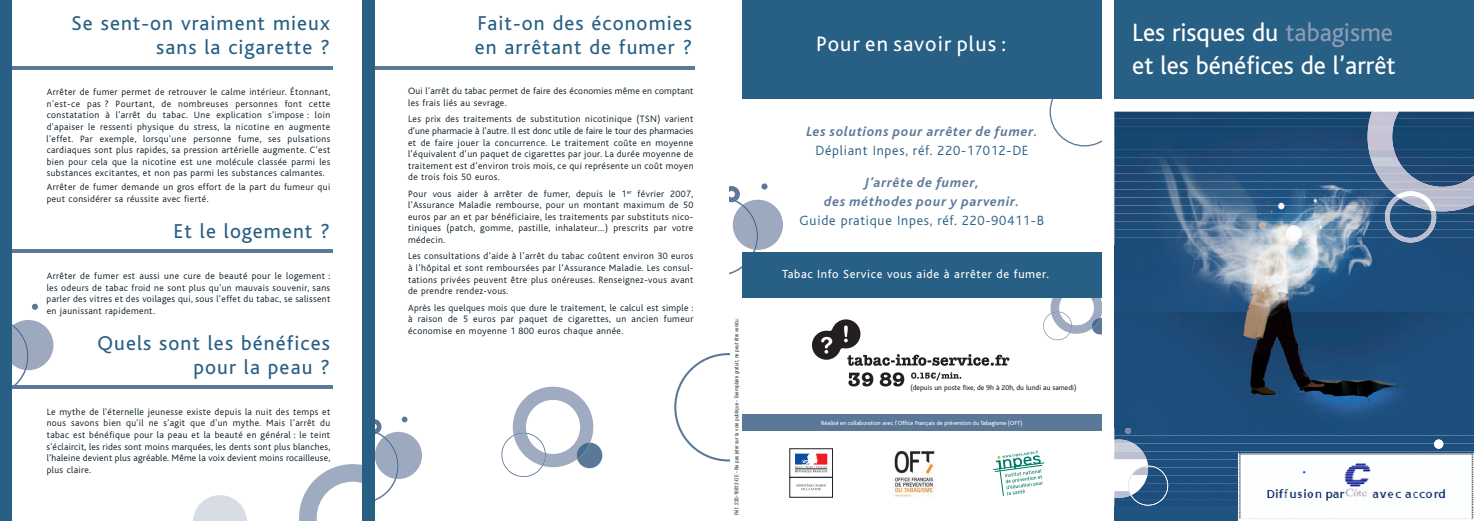
<style>
.page{position:relative;width:1474px;height:521px;background:#fff}
.page>*{position:absolute;margin:0;border:0;box-sizing:border-box;transform-origin:0 0}
.t1{font:26.25px/33.2px "Bliss";color:#fff}
.t2{font:21.88px "Bliss";letter-spacing:.05em;color:#fff}
.t3{font:21px/23.6px "Bliss";letter-spacing:.05em;color:#285f84;text-align:right}
.t4{font:italic 700 14px/19.2px "Bliss";letter-spacing:.055em;color:#5c7899;text-align:center}
.t5{font:300 14px "Bliss";letter-spacing:.05em;color:#285f84}
.t6{font:12.25px "Bliss";letter-spacing:.05em;color:#fff}
.t7{font:300 9.62px/11.5px "Bliss";letter-spacing:.04em;color:#071822;text-align:justify}
.t8{font:300 9.62px/11.5px "Bliss";letter-spacing:.02em;color:#071822}
.t9{font:7.44px "Bliss";color:#231f20}
.t10{font:6.12px "Bliss";color:#fff}
.t11{font:condensed 5.25px "Helvetica";color:#231f20}
.s1{color:#8b9cb4}
</style>
<div class="page">
<hr style="left:0;top:385px;width:332px;height:4px;background:#5c7899">
<hr style="left:0;top:250px;width:332px;height:3px;background:#5c7899">
<hr style="left:0;top:66px;width:332px;height:4px;background:#5c7899">
<svg style="left:501px;top:387px;width:101px;height:90px"></svg>
<svg style="left:674px;top:353px;width:55px;height:108px"></svg>
<svg style="left:12px;top:304px;width:41px;height:81px"></svg>
<svg style="left:299px;top:416px;width:123px;height:105px"></svg>
<svg style="left:193px;top:495px;width:54px;height:26px"></svg>
<div style="left:761px;top:183px;width:6px;height:7px;background:#5c7898;border-radius:50%"></div>
<svg style="left:729px;top:186px;width:54px;height:89px"></svg>
<svg style="left:1049px;top:99px;width:52px;height:47px"></svg>
<svg style="left:1043px;top:298px;width:58px;height:42px"></svg>
<div style="left:742px;top:0;width:359px;height:99px;background:#285f84"></div>
<div style="left:1114px;top:0;width:359px;height:99px;background:#285f84"></div>
<img style="left:1114px;top:112px;width:359px;height:331px">
<img style="left:1142px;top:443px;width:331px;height:8px">
<img style="left:1147px;top:451px;width:326px;height:8px">
<img style="left:1147px;top:459px;width:91px;height:16px">
<img style="left:1168px;top:475px;width:70px;height:8px">
<img style="left:1168px;top:483px;width:70px;height:8px">
<div style="left:1114px;top:491px;width:124px;height:30px;background:#205282"></div>
<img style="left:1369px;top:112px;width:29px;height:6px">
<img style="left:1368px;top:118px;width:27px;height:8px">
<img style="left:1367px;top:126px;width:26px;height:24px">
<img style="left:1368px;top:150px;width:28px;height:8px">
<img style="left:1370px;top:158px;width:31px;height:8px">
<img style="left:1373px;top:166px;width:100px;height:8px">
<img style="left:1377px;top:174px;width:96px;height:8px">
<img style="left:1382px;top:182px;width:91px;height:8px">
<img style="left:1389px;top:190px;width:84px;height:7px">
<img style="left:1433px;top:197px;width:40px;height:8px">
<img style="left:1436px;top:205px;width:35px;height:6px">
<svg style="left:1387px;top:196px;width:11px;height:9px"></svg>
<img style="left:1384px;top:205px;width:52px;height:24px">
<img style="left:1387px;top:229px;width:45px;height:8px">
<img style="left:1394px;top:237px;width:32px;height:5px">
<img style="left:1396px;top:191px;width:31px;height:6px">
<img style="left:1398px;top:197px;width:35px;height:8px">
<svg style="left:1428px;top:205px;width:7px;height:6px"></svg>
<img style="left:1114px;top:491px;width:53px;height:8px">
<img style="left:1133px;top:499px;width:29px;height:6px">
<img style="left:1114px;top:439px;width:19px;height:4px">
<img style="left:1114px;top:443px;width:28px;height:8px">
<img style="left:1114px;top:451px;width:33px;height:15px">
<svg style="left:1128px;top:466px;width:40px;height:29px"></svg>
<svg style="left:1433px;top:439px;width:10px;height:10px"></svg>
<svg style="left:1125px;top:428px;width:5px;height:6px"></svg>
<div style="left:742px;top:414px;width:359px;height:17px;background:#5c7899"></div>
<div style="left:742px;top:252px;width:359px;height:46px;background:#285f84"></div>
<div style="left:0;top:0;width:12px;height:521px;background:#285f84"></div>
<svg style="left:789px;top:448px;width:44px;height:50px"></svg>
<div style="left:789px;top:477px;width:43px;height:20px;background:#fff"></div>
<div style="left:789px;top:477px;width:43px;height:20px;border:1px solid #231f20"></div>
<svg style="left:796px;top:484px;width:30px;height:6px"></svg>
<svg style="left:789px;top:449px;width:43px;height:28px"></svg>
<svg style="left:795px;top:454px;width:32px;height:19px"></svg>
<svg style="left:993px;top:450px;width:51px;height:46px"></svg>
<svg style="left:848px;top:372px;width:25px;height:14px"></svg>
<svg style="left:879px;top:372px;width:25px;height:14px"></svg>
<svg style="left:911px;top:372px;width:50px;height:8px"></svg>
<svg style="left:812px;top:319px;width:197px;height:47px"></svg>
<img style="left:894px;top:450px;width:41px;height:47px">
<hr style="left:362px;top:66px;width:332px;height:4px;background:#5c7899">
<div style="left:362px;top:0;width:13px;height:521px;background:#285f84"></div>
<img style="left:1238px;top:453px;width:235px;height:67px">
<h3 class="t3" style="left:72px;top:14px;width:260px">Se sent-on vraiment mieux sans la cigarette ?</h3>
<p class="t7" style="left:47px;top:87px;width:285px">Arrêter de fumer permet de retrouver le calme intérieur. Étonnant, n'est-ce pas ? Pourtant, de nombreuses personnes font cette constatation à l'arrêt du tabac. Une explication s'impose : loin d'apaiser le ressenti physique du stress, la nicotine en augmente l'effet. Par exemple, lorsqu'une personne fume, ses pulsations cardiaques sont plus rapides, sa pression artérielle augmente. C'est bien pour cela que la nicotine est une molécule classée parmi les substances excitantes, et non pas parmi les substances calmantes.</p>
<p class="t7" style="left:47px;top:182px;width:285px">Arrêter de fumer demande un gros effort de la part du fumeur qui peut considérer sa réussite avec fierté.</p>
<h3 class="t3" style="left:174px;top:222px;width:158px">Et le logement ?</h3>
<p class="t7" style="left:47px;top:271px;width:285px">Arrêter de fumer est aussi une cure de beauté pour le logement : les odeurs de tabac froid ne sont plus qu'un mauvais souvenir, sans parler des vitres et des voilages qui, sous l’effet du tabac, se salissent en jaunissant rapidement.</p>
<h3 class="t3" style="left:97px;top:334px;width:234px">Quels sont les bénéfices pour la peau ?</h3>
<p class="t7" style="left:47px;top:407px;width:285px">Le mythe de l'éternelle jeunesse existe depuis la nuit des temps et nous savons bien qu'il ne s'agit que d'un mythe. Mais l’arrêt du tabac est bénéfique pour la peau et la beauté en général : le teint s'éclaircit, les rides sont moins marquées, les dents sont plus blanches, l’haleine devient plus agréable. Même la voix devient moins rocailleuse, plus claire.</p>
<h3 class="t3" style="left:474px;top:14px;width:219px;text-align:left">Fait-on des économies en arrêtant de fumer ?</h3>
<p class="t8" style="left:408px;top:86px;width:287px">Oui l’arrêt du tabac permet de faire des économies même en comptant les frais liés au sevrage.</p>
<p class="t7" style="left:408px;top:114px;width:287px">Les prix des traitements de substitution nicotinique (TSN) varient d’une pharmacie à l’autre. Il est donc utile de faire le tour des pharmacies et de faire jouer la concurrence. Le traitement coûte en moyenne l’équivalent d’un paquet de cigarettes par jour. La durée moyenne de traitement est d’environ trois mois, ce qui représente un coût moyen de trois fois 50 euros.</p>
<p class="t7" style="left:408px;top:189px;width:287px">Pour vous aider à arrêter de fumer, depuis le 1<sup>er</sup> février 2007, l'Assurance Maladie rembourse, pour un montant maximum de 50 euros par an et par bénéficiaire, les traitements par substituts nico&shy;tiniques (patch, gomme, pastille, inhalateur…) prescrits par votre médecin.</p>
<p class="t7" style="left:408px;top:251px;width:287px">Les consultations d’aide à l’arrêt du tabac coûtent environ 30 euros à l’hôpital et sont remboursées par l’Assurance Maladie. Les consul&shy;tations privées peuvent être plus onéreuses. Renseignez-vous avant de prendre rendez-vous.</p>
<p class="t7" style="left:408px;top:303px;width:287px">Après les quelques mois que dure le traitement, le calcul est simple : à raison de 5 euros par paquet de cigarettes, un ancien fumeur économise en moyenne 1 800 euros chaque année.</p>
<p class="t11" style="left:733px;top:515px;width:198px;rotate:-90deg">Réf. 220-16812-DE - Ne pas jeter sur la voie publique - Exemplaire gratuit, ne peut être vendu.</p>
<h2 class="t2" style="left:816px;top:37px;width:191px">Pour en savoir plus :</h2>
<h3 class="t4" style="left:806px;top:123px;width:233px">Les solutions pour arrêter de fumer.</h3>
<h3 class="t5" style="left:815px;top:146px;width:214px">Dépliant Inpes, réf. 220-17012-DE</h3>
<h3 class="t4" style="left:824px;top:174px;width:197px">J’arrête de fumer,<br>des méthodes pour y parvenir.</h3>
<h3 class="t5" style="left:799px;top:216px;width:246px">Guide pratique Inpes, réf. 220-90411-B</h3>
<p class="t6" style="left:782px;top:270px;width:268px">Tabac Info Service vous aide à arrêter de fumer.</p>
<p class="t9" style="left:910px;top:385px;width:167px">(depuis un poste fixe, de 9h à 20h, du lundi au samedi)</p>
<p class="t10" style="left:821px;top:421px;width:203px">Réalisé en collaboration avec l’Office Français de prévention du Tabagisme (OFT)</p>
<h1 class="t1" style="left:1132px;top:19px;width:265px">Les risques du <span class="s1">tabagisme </span>et les bénéfices de l’arrêt</h1>
</div>
